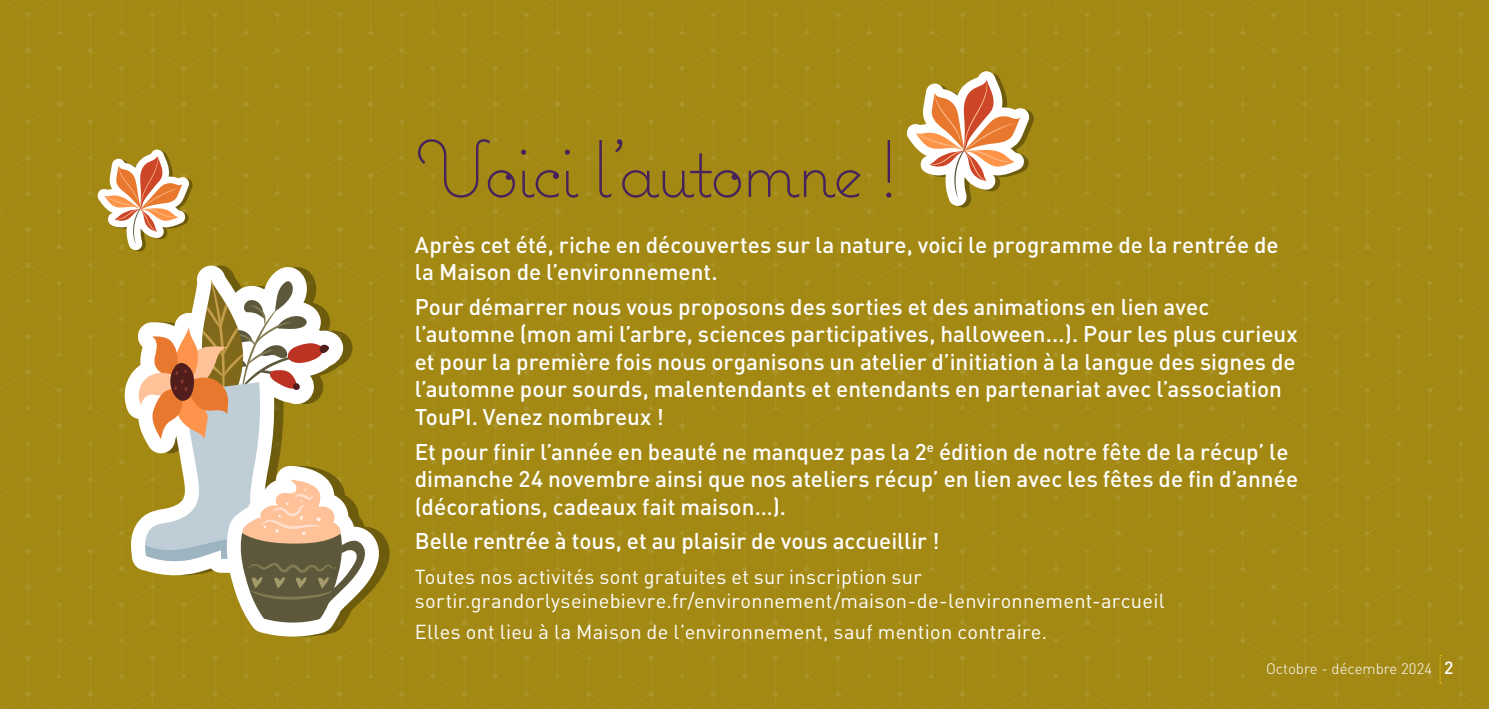
<style>
.page{position:relative;width:1489px;height:709px;background:#fff}
.page>*{position:absolute;margin:0;border:0;box-sizing:border-box;transform-origin:0 0}
.t1{font:300 80px "Coquette";letter-spacing:-.06em;color:#48225b}
.t2{font:500 22.5px/27.5px "DIN Pro";color:#fff}
.t3{font:20px/24px "DIN Pro";letter-spacing:.015em;color:#fff}
.t4{font:500 17.5px "DIN Pro";color:#fff}
.t5{font:300 15px "DIN Pro";color:#fff}
</style>
<div class="page">
<div style="left:0;top:0;width:277px;height:193px;background:#a38914"></div>
<div style="left:277px;top:0;width:311px;height:193px;background:#a38914"></div>
<div style="left:588px;top:0;width:312px;height:193px;background:#a38914"></div>
<div style="left:900px;top:0;width:311px;height:193px;background:#a38914"></div>
<div style="left:1211px;top:0;width:277px;height:193px;background:#a38914"></div>
<div style="left:0;top:194px;width:277px;height:321px;background:#a38914"></div>
<div style="left:277px;top:194px;width:311px;height:321px;background:#a38914"></div>
<div style="left:588px;top:194px;width:312px;height:321px;background:#a38914"></div>
<div style="left:900px;top:194px;width:311px;height:321px;background:#a38914"></div>
<div style="left:1211px;top:194px;width:277px;height:321px;background:#a38914"></div>
<div style="left:0;top:515px;width:277px;height:194px;background:#a38914"></div>
<div style="left:277px;top:515px;width:311px;height:194px;background:#a38914"></div>
<div style="left:588px;top:515px;width:312px;height:194px;background:#a38914"></div>
<div style="left:900px;top:515px;width:311px;height:194px;background:#a38914"></div>
<div style="left:1211px;top:515px;width:277px;height:194px;background:#a38914"></div>
<svg style="left:125px;top:265px;width:218px;height:310px;fill:#a38914"></svg>
<svg style="left:905px;top:71px;width:129px;height:137px"></svg>
<svg style="left:97px;top:149px;width:96px;height:102px"></svg>
<svg style="left:137px;top:280px;width:252px;height:356px"></svg>
<svg style="left:1439px;top:655px;width:1px;height:29px"></svg>
<h1 class="t1" style="left:415px;top:118px;width:486px">Voici l’automne !</h1>
<p class="t2" style="left:415px;top:228px;width:865px">Après cet été, riche en découvertes sur la nature, voici le programme de la rentrée de la Maison de l’environnement.</p>
<p class="t2" style="left:415px;top:290px;width:884px">Pour démarrer nous vous proposons des sorties et des animations en lien avec l’automne (mon ami l’arbre, sciences participatives, halloween...). Pour les plus curieux et pour la première fois nous organisons un atelier d’initiation à la langue des signes de l’automne pour sourds, malentendants et entendants en partenariat avec l’association TouPI. Venez nombreux !</p>
<p class="t2" style="left:415px;top:435px;width:884px">Et pour finir l’année en beauté ne manquez pas la 2<sup>e</sup> édition de notre fête de la récup’ le dimanche 24 novembre ainsi que nos ateliers récup’ en lien avec les fêtes de fin d’année (décorations, cadeaux fait maison…).</p>
<p class="t2" style="left:415px;top:525px;width:526px">Belle rentrée à tous, et au plaisir de vous accueillir !</p>
<p class="t3" style="left:415px;top:562px;width:751px">Toutes nos activités sont gratuites et sur inscription sur sortir.grandorlyseinebievre.fr/environnement/maison-de-lenvironnement-arcueil</p>
<p class="t3" style="left:415px;top:617px;width:634px">Elles ont lieu à la Maison de l’environnement, sauf mention contraire.</p>
<p class="t5" style="left:1265px;top:657px;width:167px">Octobre - décembre 2024</p>
<p class="t4" style="left:1443px;top:653px;width:11px">2</p>
</div>
